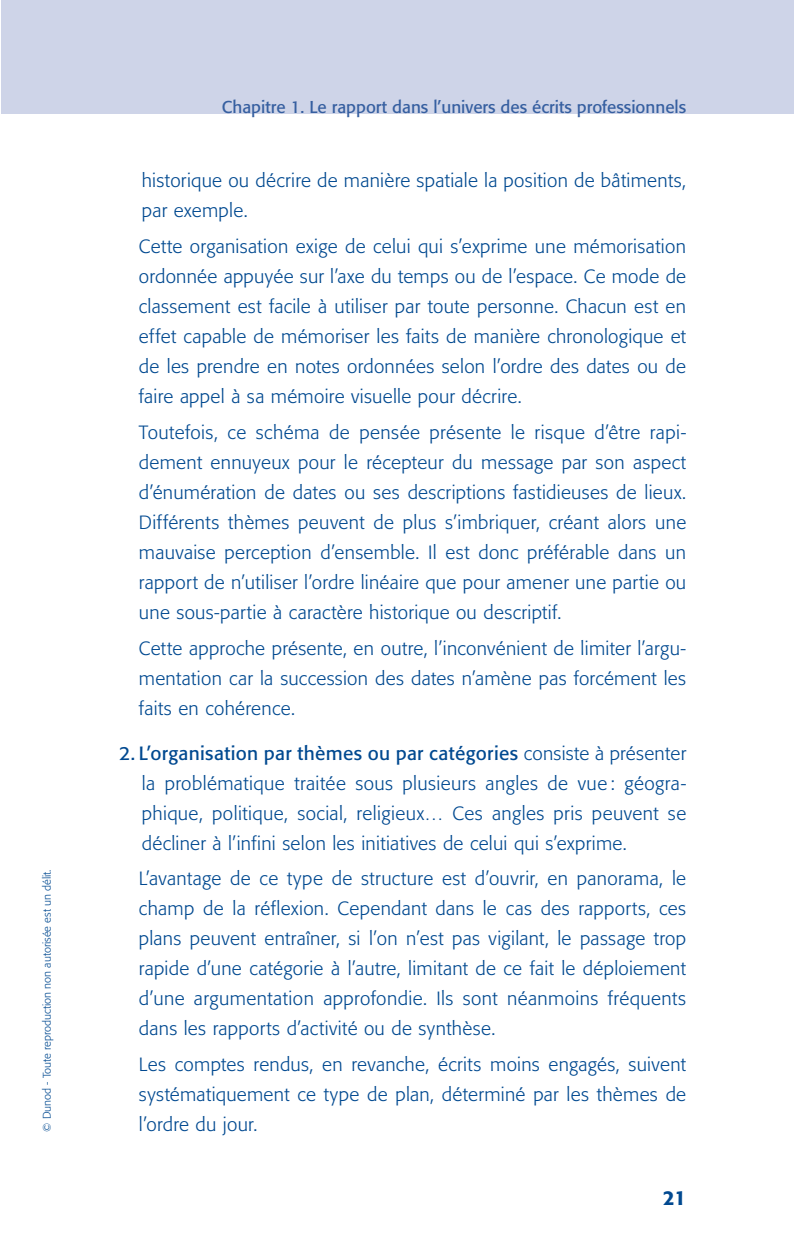
<style>
.page{position:relative;width:794px;height:1248px;background:#fff}
.page>*{position:absolute;margin:0;border:0;box-sizing:border-box;transform-origin:0 0}
.t1{font:500 20px "Formata";color:#014990}
.t2{font:300 19px/30px "Formata";letter-spacing:.015em;color:#014990;text-align:justify}
.t3{font:17px "Formata";color:#365fa0}
.t4{font:300 11px "Formata";color:#014990}
.s1{font-weight:400}
</style>
<div class="page">
<div style="left:1px;top:0;width:793px;height:113px;background:#ced4e8"></div>
<p class="t4" style="left:42px;top:1131px;width:264px;rotate:-90deg">© Dunod - Toute reproduction non autorisée est un délit.</p>
<p class="t3" style="left:222px;top:100px;width:466px">Chapitre 1. Le rapport dans l’univers des écrits professionnels</p>
<p class="t2" style="left:142px;top:167px;width:546px">historique ou décrire de manière spatiale la position de bâtiments, par exemple.</p>
<p class="t2" style="left:139px;top:232px;width:549px">Cette organisation exige de celui qui s’exprime une mémorisation ordonnée appuyée sur l’axe du temps ou de l’espace. Ce mode de classement est facile à utiliser par toute personne. Chacun est en effet capable de mémoriser les faits de manière chronologique et de les prendre en notes ordonnées selon l’ordre des dates ou de faire appel à sa mémoire visuelle pour décrire.</p>
<p class="t2" style="left:139px;top:418px;width:549px">Toutefois, ce schéma de pensée présente le risque d’être rapi&shy;dement ennuyeux pour le récepteur du message par son aspect d’énumération de dates ou ses descriptions fastidieuses de lieux.<br>Différents thèmes peuvent de plus s’imbriquer, créant alors une mauvaise perception d’ensemble. Il est donc préférable dans un rapport de n’utiliser l’ordre linéaire que pour amener une partie ou une sous- partie à caractère historique ou descriptif.</p>
<p class="t2" style="left:139px;top:634px;width:549px">Cette approche présente, en outre, l’inconvénient de limiter l’argu&shy;mentation car la succession des dates n’amène pas forcément les faits en cohérence.</p>
<p class="t2" style="left:142px;top:739px;width:546px;text-indent:-23px"><span class="s1">2. L’organisation par thèmes ou par catégories</span> consiste à présenter la problématique traitée sous plusieurs angles de vue : géogra&shy;phique, politique, social, religieux… Ces angles pris peuvent se décliner à l’infini selon les initiatives de celui qui s’exprime.</p>
<p class="t2" style="left:139px;top:865px;width:549px">L’avantage de ce type de structure est d’ouvrir, en panorama, le champ de la réflexion. Cependant dans le cas des rapports, ces plans peuvent entraîner, si l’on n’est pas vigilant, le passage trop rapide d’une catégorie à l’autre, limitant de ce fait le déploiement d’une argumentation approfondie. Ils sont néanmoins fréquents dans les rapports d’activité ou de synthèse.</p>
<p class="t2" style="left:139px;top:1050px;width:549px">Les comptes rendus, en revanche, écrits moins engagés, suivent systématiquement ce type de plan, déterminé par les thèmes de l’ordre du jour.</p>
<p class="t1" style="left:663px;top:1189px;width:25px">21</p>
</div>
